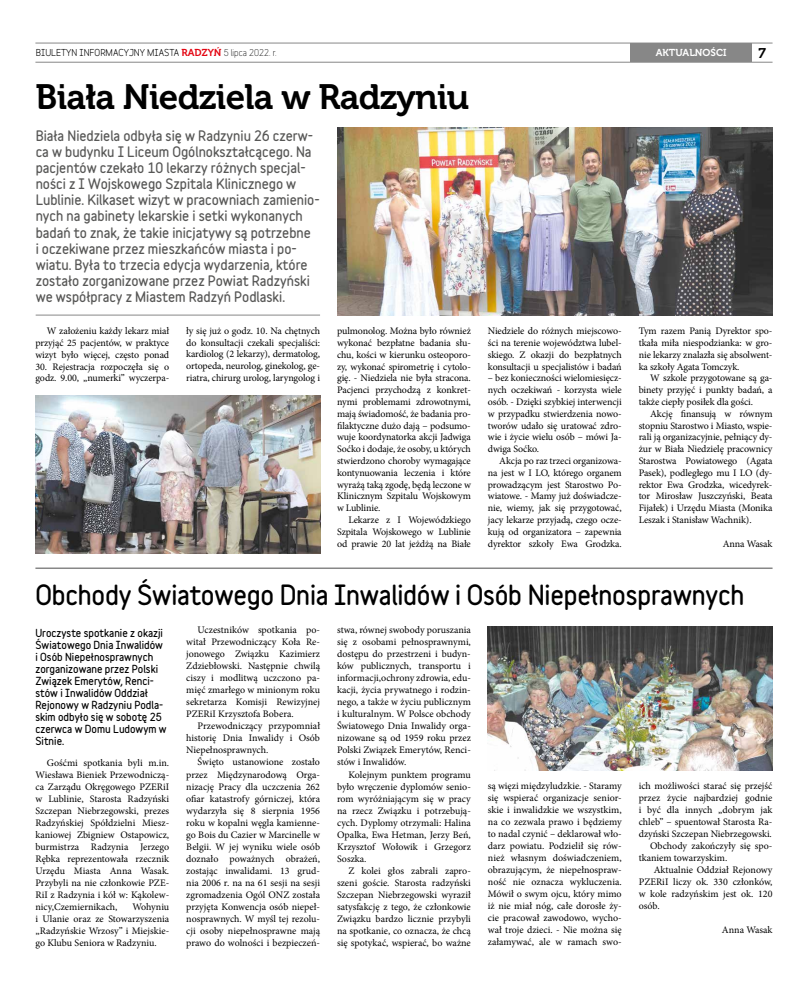
<style>
.page{position:relative;width:808px;height:993px;background:#fff}
.page>*{position:absolute;margin:0;border:0;box-sizing:border-box;transform-origin:0 0}
.t1{font:35px "Museo 700";letter-spacing:-.02em;color:#000}
.t2{font:900 25px "Variable";letter-spacing:-.01em;color:#000}
.t3{font:14px "Museo 700";color:#000}
.t4{font:900 13px/16px "Variable";color:#575756}
.t5{font:10px/12px "Minion Pro";letter-spacing:-.005em;color:#000;text-align:justify}
.t6{font:900 10px/12px "Variable";color:#000}
.t7{font:10px "Museo 700";color:#fff}
.t8{font:700 9px "Variable";color:#000}
.s1{font-family:"Museo 700";font-weight:400;font-size:10px;color:#e30613}
.s2{font-weight:400}
</style>
<div class="page">
<hr style="left:35px;top:43px;width:737px;height:1px;background:#878787">
<hr style="left:35px;top:62px;width:737px;height:1px;background:#878787">
<div style="left:631px;top:43px;width:121px;height:19px;background:#878787"></div>
<hr style="left:36px;top:314px;width:284px;height:1px;background:#878787">
<img style="left:337px;top:127px;width:435px;height:188px">
<img style="left:36px;top:395px;width:284px;height:158px">
<img style="left:488px;top:626px;width:284px;height:144px">
<hr style="left:35px;top:567px;width:737px;height:2px;background:#878787">
<p class="t7" style="left:656px;top:47px;width:72px">AKTUALNOŚCI</p>
<p class="t8" style="left:36px;top:45px;width:242px">BIULETYN INFORMACYJNY MIASTA <span class="s1">RADZYŃ</span> <span class="s2">5 lipca 2022. r.</span></p>
<h3 class="t3" style="left:758px;top:45px;width:9px">7</h3>
<h1 class="t1" style="left:35px;top:77px;width:435px">Biała Niedziela w Radzyniu</h1>
<p class="t4" style="left:36px;top:128px;width:286px">Biała Niedziela odbyła się w Radzyniu 26 czerw&shy;ca w budynku I Liceum Ogólnokształcącego. Na pacjentów czekało 10 lekarzy różnych specjal&shy;ności z I Wojskowego Szpitala Klinicznego w Lublinie. Kilkaset wizyt w pracowniach zamienio&shy;nych na gabinety lekarskie i setki wykonanych badań to znak, że takie inicjatywy są potrzebne<br>i oczekiwane przez mieszkańców miasta i po&shy;wiatu. Była to trzecia edycja wydarzenia, które zostało zorganizowane przez Powiat Radzyński we współpracy z Miastem Radzyń Podlaski.</p>
<p class="t5" style="left:35px;top:325px;width:135px;text-indent:11px">W założeniu każdy lekarz miał przyjąć 25 pacjentów, w praktyce wizyt było więcej, często ponad</p>
<p class="t5" style="left:35px;top:360px;width:135px">30. Rejestracja rozpoczęła się o godz. 9.00, „numerki” wyczerpa-</p>
<p class="t5" style="left:186px;top:324px;width:135px">ły się już o godz. 10. Na chętnych do konsultacji czekali specjaliści: kardiolog (2 lekarzy), dermatolog, ortopeda, neurolog, ginekolog, ge&shy;riatra, chirurg urolog, laryngolog i</p>
<p class="t5" style="left:337px;top:325px;width:135px">pulmonolog. Można było również wykonać bezpłatne badania słu&shy;chu, kości w kierunku osteoporo&shy;zy, wykonać spirometrię i cytolo&shy;gię. - Niedziela nie była stracona.<br>Pacjenci przychodzą z konkret&shy;nymi problemami zdrowotnymi, mają świadomość, że badania pro&shy;filaktyczne dużo dają – podsumo&shy;wuje koordynatorka akcji Jadwiga Soćko i dodaje, że osoby, u których stwierdzono choroby wymagające kontynuowania leczenia i które wyrażą taką zgodę, będą leczone w Klinicznym Szpitalu Wojskowym w Lublinie.</p>
<p class="t5" style="left:337px;top:514px;width:135px;text-indent:11px">Lekarze z I Wojewódzkiego Szpitala Wojskowego w Lublinie od prawie 20 lat jeżdżą na Białe</p>
<p class="t5" style="left:488px;top:325px;width:135px">Niedziele do różnych miejscowo&shy;ści na terenie województwa lubel&shy;skiego. Z okazji do bezpłatnych konsultacji u specjalistów i badań</p>
<p class="t5" style="left:488px;top:372px;width:135px">– bez konieczności wielomiesięcz&shy;nych oczekiwań - korzysta wiele osób. - Dzięki szybkiej interwencji w przypadku stwierdzenia nowo&shy;tworów udało się uratować zdro&shy;wie i życie wielu osób – mówi Ja&shy;dwiga Soćko.</p>
<p class="t5" style="left:488px;top:455px;width:135px;text-indent:11px">Akcja po raz trzeci organizowa&shy;na jest w I LO, którego organem prowadzącym jest Starostwo Po&shy;wiatowe. - Mamy już doświadcze&shy;nie, wiemy, jak się przygotować, jacy lekarze przyjadą, czego ocze&shy;kują od organizatora – zapewnia dyrektor szkoły Ewa Grodzka.</p>
<p class="t5" style="left:639px;top:325px;width:135px">Tym razem Panią Dyrektor spo&shy;tkała miła niespodzianka: w gro&shy;nie lekarzy znalazła się absolwent&shy;ka szkoły Agata Tomczyk.</p>
<p class="t5" style="left:639px;top:372px;width:135px;text-indent:11px">W szkole przygotowane są ga&shy;binety przyjęć i punkty badań, a także ciepły posiłek dla gości.</p>
<p class="t5" style="left:639px;top:407px;width:135px;text-indent:11px">Akcję finansują w równym stopniu Starostwo i Miasto, wspie&shy;rali ją organizacyjnie, pełniący dy&shy;żur w Biała Niedzielę pracownicy Starostwa Powiatowego (Agata Pasek), podległego mu I LO (dy&shy;rektor Ewa Grodzka, wicedyrek&shy;tor Mirosław Juszczyński, Beata Fijałek) i Urzędu Miasta (Monika Leszak i Stanisław Wachnik).</p>
<p class="t5" style="left:723px;top:537px;width:51px">Anna Wasak</p>
<h2 class="t2" style="left:36px;top:575px;width:710px">Obchody Światowego Dnia Inwalidów i Osób Niepełnosprawnych</h2>
<p class="t6" style="left:35px;top:626px;width:133px">Uroczyste spotkanie z okazji<br>Światowego Dnia Inwalidów i Osób Niepełnosprawnych zorganizowane przez Polski<br>Związek Emerytów, Renci&shy;stów i Inwalidów Oddział<br>Rejonowy w Radzyniu Podla&shy;skim odbyło się w sobotę 25 czerwca w Domu Ludowym w<br>Sitnie.</p>
<p class="t5" style="left:35px;top:756px;width:135px;text-indent:11px">Gośćmi spotkania byli m.in.<br>Wiesława Bieniek Przewodniczą&shy;ca Zarządu Okręgowego PZERiI w Lublinie, Starosta Radzyński Szczepan Niebrzegowski, prezes Radzyńskiej Spółdzielni Miesz&shy;kaniowej Zbigniew Ostapowicz, burmistrza Radzynia Jerzego Rębka reprezentowała rzecznik Urzędu Miasta Anna Wasak.<br>Przybyli na nie członkowie PZE-RiI z Radzynia i kół w: Kąkolew&shy;nicy,Czemiernikach,</p>
<p class="t5" style="left:35px;top:900px;width:135px;text-indent:97px">Wohyniu i Ulanie oraz ze Stowarzyszenia „Radzyńskie Wrzosy” i Miejskie&shy;go Klubu Seniora w Radzyniu.</p>
<p class="t5" style="left:186px;top:624px;width:135px;text-indent:11px">Uczestników spotkania po&shy;witał Przewodniczący Koła Re&shy;jonowego Związku Kazimierz Zdziebłowski. Następnie chwilą ciszy i modlitwą uczczono pa&shy;mięć zmarłego w minionym roku sekretarza Komisji Rewizyjnej PZERiI Krzysztofa Bobera.</p>
<p class="t5" style="left:186px;top:720px;width:135px;text-indent:11px">Przewodniczący przypomniał historię Dnia Inwalidy i Osób Niepełnosprawnych.</p>
<p class="t5" style="left:186px;top:756px;width:135px;text-indent:11px">Święto ustanowione zostało przez Międzynarodową Orga&shy;nizację Pracy dla uczczenia 262 ofiar katastrofy górniczej, która wydarzyła się 8 sierpnia 1956 roku w kopalni węgla kamienne&shy;go Bois du Cazier w Marcinelle w Belgii. W jej wyniku wiele osób doznało poważnych obrażeń, zostając inwalidami. 13 grud&shy;nia 2006 r. na na 61 sesji na sesji zgromadzenia Ogól ONZ została przyjęta Konwencja osób niepeł&shy;nosprawnych. W myśl tej rezolu&shy;cji osoby niepełnosprawne mają prawo do wolności i bezpieczeń-</p>
<p class="t5" style="left:337px;top:624px;width:135px">stwa, równej swobody poruszania się z osobami pełnosprawnymi, dostępu do przestrzeni i budyn&shy;ków publicznych, transportu i informacji,ochrony zdrowia, edu&shy;kacji, życia prywatnego i rodzin&shy;nego, a także w życiu publicznym i kulturalnym. W Polsce obchody Światowego Dnia Inwalidy orga&shy;nizowane są od 1959 roku przez Polski Związek Emerytów, Renci&shy;stów i Inwalidów.</p>
<p class="t5" style="left:337px;top:768px;width:135px;text-indent:11px">Kolejnym punktem programu było wręczenie dyplomów senio&shy;rom wyróżniającym się w pracy na rzecz Związku i potrzebują&shy;cych. Dyplomy otrzymali: Halina Opalka, Ewa Hetman, Jerzy Beń, Krzysztof Wołowik i Grzegorz Soszka.</p>
<p class="t5" style="left:337px;top:864px;width:135px;text-indent:11px">Z kolei głos zabrali zapro&shy;szeni goście. Starosta radzyński Szczepan Niebrzegowski wyraził satysfakcję z tego, że członkowie Związku bardzo licznie przybyli na spotkanie, co oznacza, że chcą się spotykać, wspierać, bo ważne</p>
<p class="t5" style="left:488px;top:779px;width:135px">są więzi międzyludzkie. - Staramy się wspierać organizacje senior&shy;skie i inwalidzkie we wszystkim, na co zezwala prawo i będziemy to nadal czynić – deklarował wło&shy;darz powiatu. Podzielił się rów&shy;nież własnym doświadczeniem, obrazującym, że niepełnospraw&shy;ność nie oznacza wykluczenia.<br>Mówił o swym ojcu, który mimo iż nie miał nóg, całe dorosłe ży&shy;cie pracował zawodowo, wycho&shy;wał troje dzieci. - Nie można się załamywać, ale w ramach swo-</p>
<p class="t5" style="left:639px;top:779px;width:135px">ich możliwości starać się przejść</p>
<p class="t5" style="left:639px;top:791px;width:135px">przez życie najbardziej godnie</p>
<p class="t5" style="left:639px;top:803px;width:135px">i być dla innych „dobrym jak</p>
<p class="t5" style="left:639px;top:815px;width:135px">chleb” – spuentował Starosta Ra-</p>
<p class="t5" style="left:639px;top:827px;width:135px">dzyński Szczepan Niebrzegowski.</p>
<p class="t5" style="left:650px;top:839px;width:124px">Obchody zakończyły się spo-</p>
<p class="t5" style="left:639px;top:851px;width:90px">tkaniem towarzyskim.</p>
<p class="t5" style="left:654px;top:863px;width:120px">Aktualnie Oddział Rejonowy</p>
<p class="t5" style="left:639px;top:875px;width:135px">PZERiI liczy ok. 330 członków,</p>
<p class="t5" style="left:639px;top:887px;width:135px">w kole radzyńskim jest ok. 120</p>
<p class="t5" style="left:639px;top:899px;width:22px">osób.</p>
<p class="t5" style="left:722px;top:923px;width:52px">Anna Wasak</p>
</div>
